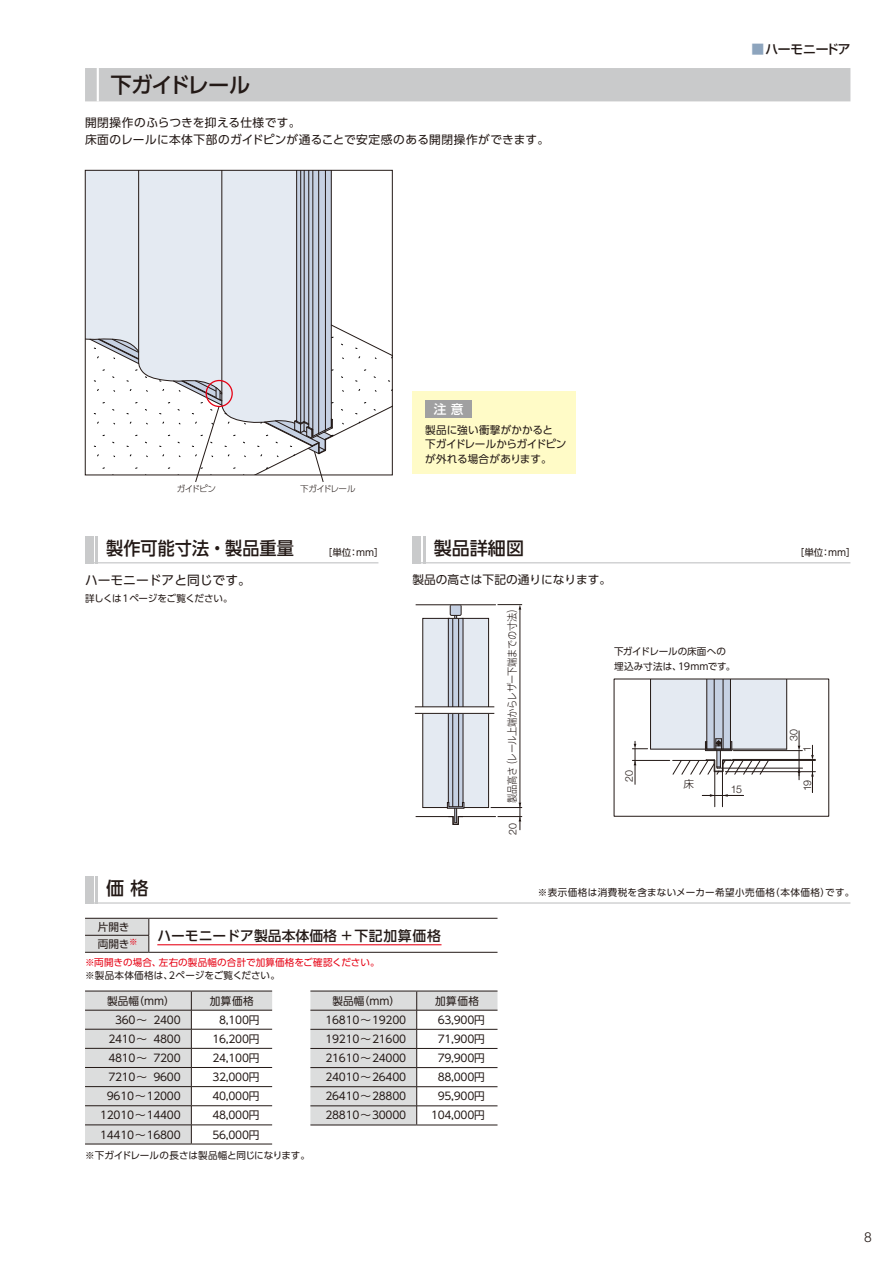
<style>
.page{position:relative;width:893px;height:1263px;background:#fff}
.page>*{position:absolute;margin:0;border:0;box-sizing:border-box;transform-origin:0 0}
.t1{font:500 21.3px "UD Shin Go Pro";letter-spacing:-.045em;color:#231916}
.t2{font:500 18px "UD Shin Go Pro";color:#231916;scale:.95 1}
.t3{font:500 18px "UD Shin Go Pro";color:#231916}
.t4{font:500 13.8px "UD Shin Go Pro";color:#231916}
.t5{font:300 13.8px "Helvetica LT Std";color:#231916}
.t6{font:12.75px "UD Shin Go Pro";color:#231916}
.t7{font:500 12.75px "Shin Go Pro";letter-spacing:-.015em;color:#231916}
.t8{font:500 12.75px "UD Shin Go Pro";color:#fff}
.t9{font:11.7px/17px "UD Shin Go Pro";letter-spacing:.015em;color:#231916}
.t10{font:10.65px/14.9px "UD Shin Go Pro";letter-spacing:-.025em;color:#231916}
.t11{font:300 10.65px "Axis Std";letter-spacing:-.045em;color:#231916;scale:.87 1}
.t12{font:300 10.65px "Helvetica Neue LT Std";color:#231916}
.t13{font:300 10.65px "Axis Std";letter-spacing:-.045em;color:#231916}
.t14{font:9.6px/15px "UD Shin Go Pro";letter-spacing:.01em;color:#231916}
.t15{font:9.6px "UD Shin Go Pro";letter-spacing:.05em;color:#231916}
.t16{font:9.6px "UD Shin Go Pro";letter-spacing:.01em;color:#e60013}
.t17{font:9.6px "UD Shin Go Pro";letter-spacing:-.015em;color:#231916}
.t18{font:9.6px "UD Shin Go Pro";letter-spacing:-.03em;color:#231916}
.t19{font:300 8.55px "UD Shin Go Pro";letter-spacing:-.055em;color:#231916}
.s1{color:#8da4bd}
</style>
<div class="page">
<hr style="left:85px;top:562px;width:293px;height:1px;background:#c9cacb">
<svg style="left:85px;top:536px;width:13px;height:26px"></svg>
<hr style="left:412px;top:562px;width:438px;height:1px;background:#c9cacb">
<svg style="left:412px;top:536px;width:13px;height:26px"></svg>
<div style="left:650px;top:679px;width:57px;height:70px;background:#e4eaf2"></div>
<div style="left:731px;top:679px;width:56px;height:70px;background:#e4eaf2"></div>
<div style="left:707px;top:679px;width:23px;height:72px;background:#c6d1e3"></div>
<hr style="left:706px;top:679px;width:1px;height:70px;background:#231916">
<hr style="left:714px;top:679px;width:1px;height:70px;background:#231916">
<hr style="left:723px;top:679px;width:1px;height:70px;background:#231916">
<hr style="left:730px;top:679px;width:1px;height:70px;background:#231916">
<hr style="left:786px;top:679px;width:1px;height:70px;background:#231916">
<hr style="left:650px;top:679px;width:1px;height:70px;background:#231916">
<hr style="left:732px;top:749px;width:55px;height:1px;background:#231916">
<hr style="left:650px;top:749px;width:55px;height:1px;background:#231916">
<svg style="left:672px;top:738px;width:97px;height:37px"></svg>
<hr style="left:632px;top:760px;width:38px;height:1px;background:#231916">
<svg style="left:632px;top:741px;width:16px;height:43px"></svg>
<hr style="left:714px;top:772px;width:1px;height:35px;background:#231916">
<hr style="left:722px;top:772px;width:1px;height:35px;background:#231916">
<hr style="left:725px;top:771px;width:90px;height:1px;background:#231916">
<hr style="left:733px;top:750px;width:69px;height:1px;background:#231916">
<hr style="left:769px;top:760px;width:46px;height:1px;background:#231916">
<hr style="left:812px;top:760px;width:1px;height:32px;background:#231916">
<svg style="left:811px;top:772px;width:3px;height:20px"></svg>
<svg style="left:811px;top:745px;width:3px;height:14px"></svg>
<hr style="left:702px;top:795px;width:41px;height:1px;background:#231916">
<svg style="left:703px;top:794px;width:12px;height:3px"></svg>
<svg style="left:725px;top:794px;width:18px;height:3px"></svg>
<svg style="left:798px;top:731px;width:2px;height:49px"></svg>
<hr style="left:732px;top:759px;width:83px;height:1px;background:#231916">
<hr style="left:721px;top:768px;width:81px;height:1px;background:#231916">
<hr style="left:520px;top:609px;width:1px;height:194px;background:#231916">
<div style="left:423px;top:618px;width:26px;height:189px;background:#e4eaf2"></div>
<div style="left:462px;top:618px;width:27px;height:189px;background:#e4eaf2"></div>
<div style="left:462px;top:618px;width:27px;height:190px;border:1px solid #231916"></div>
<div style="left:450px;top:605px;width:11px;height:10px;background:#c6d1e3"></div>
<div style="left:450px;top:604px;width:11px;height:12px;border:1px solid #231916"></div>
<hr style="left:416px;top:604px;width:80px;height:1px;background:#231916">
<svg style="left:450px;top:620px;width:11px;height:182px;background:#bfc9da"></svg>
<div style="left:448px;top:618px;width:15px;height:190px;border:1px solid #231916"></div>
<hr style="left:458px;top:618px;width:1px;height:189px;background:#231916">
<hr style="left:452px;top:618px;width:1px;height:189px;background:#231916">
<svg style="left:497px;top:604px;width:25px;height:6px"></svg>
<svg style="left:415px;top:802px;width:107px;height:28px"></svg>
<div style="left:415px;top:707px;width:79px;height:6px;background:#fff"></div>
<hr style="left:415px;top:706px;width:79px;height:1px;background:#231916">
<hr style="left:415px;top:713px;width:79px;height:1px;background:#231916">
<svg style="left:85px;top:170px;width:307px;height:312px"></svg>
<div style="left:206px;top:380px;width:27px;height:27px;border:1px solid #e60013;border-radius:50%"></div>
<div style="left:412px;top:392px;width:164px;height:82px;background:#fffbc7"></div>
<div style="left:425px;top:401px;width:47px;height:17px;background:#a0a0a1"></div>
<hr style="left:85px;top:902px;width:765px;height:2px;background:#c9cacb">
<svg style="left:85px;top:876px;width:13px;height:28px"></svg>
<hr style="left:149px;top:918px;width:348px;height:1px;background:#231916">
<hr style="left:149px;top:952px;width:348px;height:1px;background:#231916">
<hr style="left:85px;top:952px;width:64px;height:1px;background:#231916">
<svg style="left:85px;top:918px;width:65px;height:34px;background:#cecfce"></svg>
<hr style="left:157px;top:944px;width:284px;height:1px;background:#e60013">
<hr style="left:85px;top:990px;width:106px;height:1px;background:#231916">
<hr style="left:191px;top:990px;width:81px;height:1px;background:#231916">
<svg style="left:85px;top:991px;width:187px;height:152px"></svg>
<hr style="left:85px;top:1143px;width:106px;height:1px;background:#231916">
<hr style="left:191px;top:1143px;width:81px;height:1px;background:#231916">
<hr style="left:310px;top:990px;width:107px;height:1px;background:#231916">
<hr style="left:417px;top:990px;width:80px;height:1px;background:#231916">
<svg style="left:310px;top:991px;width:187px;height:133px"></svg>
<hr style="left:310px;top:1124px;width:107px;height:1px;background:#231916">
<hr style="left:417px;top:1124px;width:80px;height:1px;background:#231916">
<div style="left:85px;top:68px;width:765px;height:33px;background:#c9cacb"></div>
<hr style="left:97px;top:68px;width:2px;height:33px;background:#fff">
<h1 class="t1" style="left:111px;top:67px;width:141px">下ガイドレール</h1>
<p class="t9" style="left:85px;top:114px;width:466px">開閉操作のふらつきを抑える仕様です。<br>床面のレールに本体下部のガイドピンが通ることで安定感のある開閉操作ができます。</p>
<p class="t7" style="left:751px;top:38px;width:101px"><span class="s1">■</span>ハーモニードア</p>
<p class="t19" style="left:177px;top:482px;width:41px">ガイドピン</p>
<p class="t19" style="left:300px;top:482px;width:57px">下ガイドレール</p>
<h2 class="t2" style="left:106px;top:534px;width:199px">製作可能寸法・製品重量</h2>
<p class="t14" style="left:323px;top:545px;width:62px">［単位：mm］</p>
<p class="t6" style="left:85px;top:570px;width:167px">ハーモニードアと同じです。</p>
<p class="t18" style="left:85px;top:590px;width:149px">詳しくは1ページをご覧ください。</p>
<p class="t8" style="left:434px;top:399px;width:31px">注意</p>
<p class="t10" style="left:425px;top:422px;width:143px">製品に強い衝撃がかかると<br>下ガイドレールからガイドピンが外れる場合があります。</p>
<h2 class="t3" style="left:434px;top:534px;width:92px">製品詳細図</h2>
<p class="t14" style="left:795px;top:545px;width:62px">［単位：mm］</p>
<p class="t9" style="left:412px;top:571px;width:200px">製品の高さは下記の通りになります。</p>
<p class="t11" style="left:504px;top:803px;width:231px;rotate:-90deg">製品高さ（レール上端からレザー下端までの寸法）</p>
<p class="t12" style="left:506px;top:835px;width:13px;rotate:-90deg">20</p>
<p class="t14" style="left:614px;top:643px;width:123px">下ガイドレールの床面への埋込み寸法は、19mmです。</p>
<p class="t12" style="left:787px;top:741px;width:14px;rotate:-90deg">30</p>
<p class="t12" style="left:800px;top:752px;width:7px;rotate:-90deg">1</p>
<p class="t12" style="left:622px;top:781px;width:13px;rotate:-90deg">20</p>
<p class="t13" style="left:683px;top:776px;width:12px">床</p>
<p class="t12" style="left:731px;top:783px;width:13px">15</p>
<p class="t12" style="left:801px;top:791px;width:13px;rotate:-90deg">19</p>
<h2 class="t3" style="left:106px;top:874px;width:44px">価格</h2>
<p class="t15" style="left:538px;top:884px;width:318px">※表示価格は消費税を含まないメーカー希望小売価格（本体価格）です。</p>
<p class="t10" style="left:98px;top:919px;width:33px">片開き</p>
<p class="t10" style="left:98px;top:936px;width:41px">両開き<sup>※</sup></p>
<p class="t4" style="left:157px;top:924px;width:285px">ハーモニードア製品本体価格＋下記加算価格</p>
<p class="t16" style="left:85px;top:954px;width:296px">※両開きの場合、左右の製品幅の合計で加算価格をご確認ください。</p>
<p class="t14" style="left:85px;top:967px;width:196px">※製品本体価格は、2ページをご覧ください。</p>
<p class="t10" style="left:107px;top:993px;width:69px">製品幅（mm）</p>
<p class="t10" style="left:210px;top:993px;width:46px">加算価格</p>
<p class="t10" style="left:115px;top:1012px;width:67px">360〜 2400</p>
<p class="t10" style="left:219px;top:1012px;width:42px">8,100円</p>
<p class="t10" style="left:108px;top:1031px;width:74px">2410〜 4800</p>
<p class="t10" style="left:212px;top:1031px;width:48px">16,200円</p>
<p class="t10" style="left:108px;top:1050px;width:74px">4810〜 7200</p>
<p class="t10" style="left:212px;top:1050px;width:48px">24,100円</p>
<p class="t10" style="left:108px;top:1069px;width:74px">7210〜 9600</p>
<p class="t10" style="left:212px;top:1069px;width:48px">32,000円</p>
<p class="t10" style="left:107px;top:1088px;width:75px">9610〜 12000</p>
<p class="t10" style="left:212px;top:1088px;width:48px">40,000円</p>
<p class="t10" style="left:100px;top:1107px;width:82px">12010〜 14400</p>
<p class="t10" style="left:212px;top:1107px;width:48px">48,000円</p>
<p class="t10" style="left:100px;top:1127px;width:82px">14410〜 16800</p>
<p class="t10" style="left:212px;top:1127px;width:48px">56,000円</p>
<p class="t17" style="left:85px;top:1148px;width:227px">※下ガイドレールの長さは製品幅と同じになります。</p>
<p class="t10" style="left:333px;top:993px;width:69px">製品幅（mm）</p>
<p class="t10" style="left:435px;top:993px;width:46px">加算価格</p>
<p class="t10" style="left:325px;top:1012px;width:82px">16810〜 19200</p>
<p class="t10" style="left:438px;top:1012px;width:48px">63,900円</p>
<p class="t10" style="left:325px;top:1031px;width:82px">19210〜21600</p>
<p class="t10" style="left:438px;top:1031px;width:48px">71,900円</p>
<p class="t10" style="left:325px;top:1050px;width:82px">21610〜24000</p>
<p class="t10" style="left:438px;top:1050px;width:48px">79,900円</p>
<p class="t10" style="left:325px;top:1069px;width:82px">24010〜 26400</p>
<p class="t10" style="left:438px;top:1069px;width:48px">88,000円</p>
<p class="t10" style="left:325px;top:1088px;width:82px">26410〜 28800</p>
<p class="t10" style="left:438px;top:1088px;width:48px">95,900円</p>
<p class="t10" style="left:325px;top:1108px;width:82px">28810〜 30000</p>
<p class="t10" style="left:431px;top:1108px;width:55px">104,000円</p>
<p class="t5" style="left:864px;top:1228px;width:9px">8</p>
</div>
